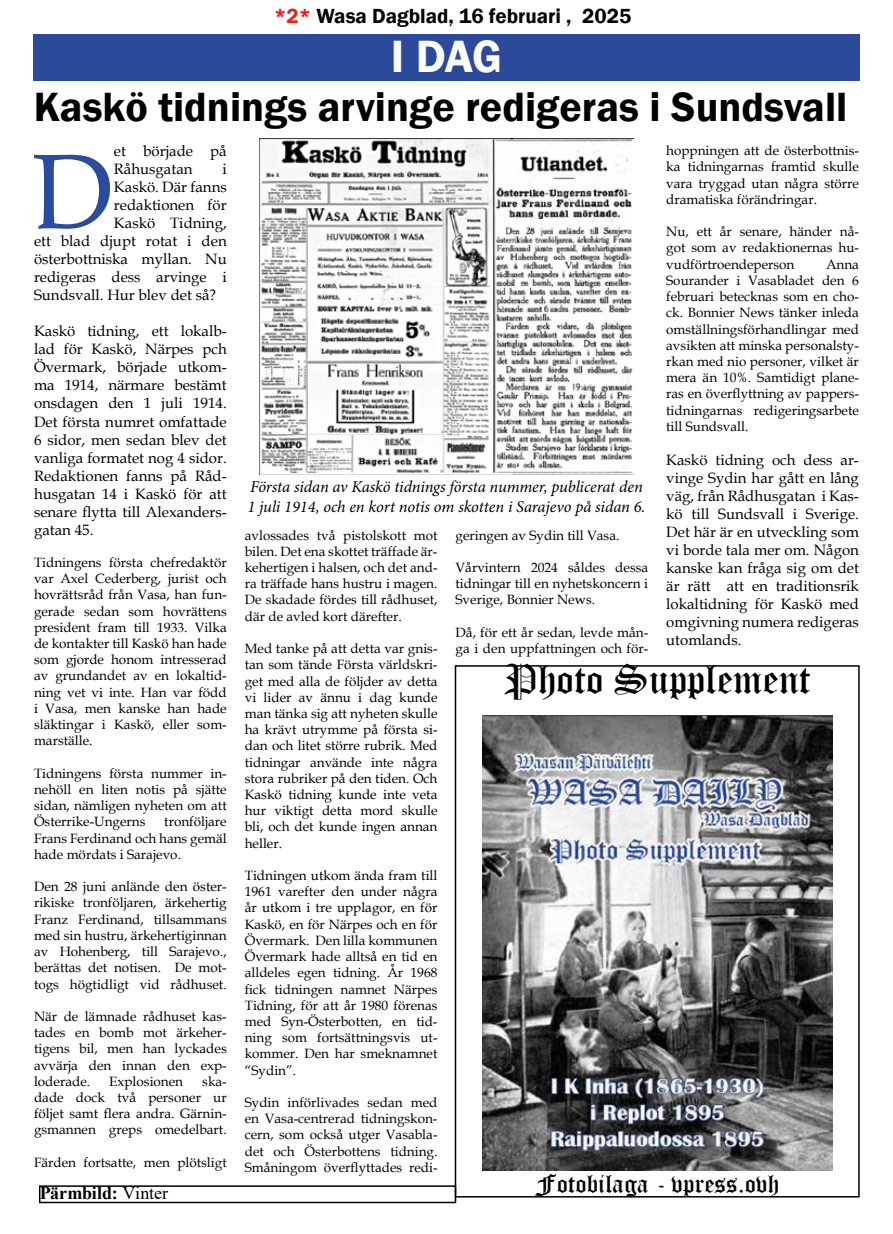
<style>
.page{position:relative;width:893px;height:1234px;background:#fff}
.page>*{position:absolute;margin:0;border:0;box-sizing:border-box;transform-origin:0 0}
.t1{font:106.35px "Book Antiqua";color:#2b4c9c}
.t2{font:600 46.5px "Franklin Gothic";color:#fbfdfc}
.t3{font:600 42px "Franklin Gothic";color:#000}
.t4{font:40.5px "Old English Text";color:#000}
.t5{font:25.5px "Old English Text";color:#000}
.t6{font:600 21px "Franklin Gothic";color:#000}
.t7{font:700 18px "Times New Roman";letter-spacing:-.005em;color:#000}
.t8{font:italic 16.5px/19.8px "Minion Pro";letter-spacing:-.01em;color:#000}
.t9{font:15px/18px "Book Antiqua";color:#000;text-align:justify}
.t10{font:13.5px/16.2px "Book Antiqua";color:#000;text-align:justify}
.s1{color:#e5231d}
.s2{font-weight:400}
</style>
<div class="page">
<div style="left:33px;top:34px;width:826px;height:47px;background:#2c4a9a"></div>
<div style="left:39px;top:1184px;width:417px;height:18px;border:2px solid #000"></div>
<div style="left:455px;top:665px;width:405px;height:532px;border:2px solid #000"></div>
<img style="left:482px;top:715px;width:351px;height:455px">
<img style="left:260px;top:138px;width:373px;height:336px">
<h3 class="t6" style="left:274px;top:3px;width:359px"><span class="s1">*2*</span> Wasa Dagblad, 16 februari , 2025</h3>
<h2 class="t2" style="left:391px;top:28px;width:113px">I DAG</h2>
<h3 class="t3" style="left:34px;top:81px;width:815px">Kaskö tidnings arvinge redigeras i Sundsvall</h3>
<h1 class="t1" style="left:32px;top:118px;width:84px">D</h1>
<p class="t9" style="left:114px;top:142px;width:114px">et började på<br>Råhusgatan</p>
<p class="t10" style="left:666px;top:142px;width:194px">hoppningen att de österbottnis&shy;ka tidningarnas framtid skulle vara tryggad utan några större dramatiska förändringar.</p>
<p class="t10" style="left:666px;top:223px;width:194px">Nu, ett år senare, händer nå&shy;got som av redaktionernas hu&shy;vudförtroendeperson</p>
<p class="t9" style="left:222px;top:160px;width:6px">i</p>
<p class="t9" style="left:114px;top:178px;width:114px">Kaskö. Där fanns</p>
<p class="t9" style="left:114px;top:196px;width:114px">redaktionen för</p>
<p class="t9" style="left:114px;top:214px;width:114px">Kaskö Tidning,</p>
<p class="t9" style="left:34px;top:232px;width:194px">ett blad djupt rotat i den</p>
<p class="t9" style="left:34px;top:250px;width:194px">österbottniska myllan. Nu</p>
<p class="t9" style="left:34px;top:268px;width:194px">redigeras dess arvinge i</p>
<p class="t9" style="left:34px;top:286px;width:184px">Sundsvall. Hur blev det så?</p>
<p class="t9" style="left:34px;top:322px;width:194px">Kaskö tidning, ett lokalb&shy;lad för Kaskö, Närpes pch Övermark, började utkom&shy;ma 1914, närmare bestämt onsdagen den 1 juli 1914.<br>Det första numret omfattade 6 sidor, men sedan blev det vanliga formatet nog 4 sidor.<br>Redaktionen fanns på Råd&shy;husgatan 14 i Kaskö för att senare flytta till Alexanders&shy;gatan 45.</p>
<p class="t10" style="left:34px;top:554px;width:194px">Tidningens första chefredaktör var Axel Cederberg, jurist och hovrättsråd från Vasa, han fun&shy;gerade sedan som hovrättens president fram till 1933. Vilka de kontakter till Kaskö han hade som gjorde honom intresserad av grundandet av en lokaltid&shy;ning vet vi inte. Han var född i Vasa, men kanske han hade släktingar i Kaskö, eller som&shy;marställe.</p>
<p class="t10" style="left:34px;top:764px;width:194px">Tidningens första nummer in&shy;nehöll en liten notis på sjätte sidan, nämligen nyheten om att Österrike-Ungerns</p>
<p class="t10" style="left:666px;top:256px;width:194px;text-indent:160px">Anna Sourander i Vasabladet den 6 februari betecknas som en cho&shy;ck. Bonnier News tänker inleda omställningsförhandlingar med avsikten att minska personalsty&shy;rkan med nio personer, vilket är mera än 10%. Samtidigt plane&shy;ras en överflyttning av pappers&shy;tidningarnas redigeringsarbete till Sundsvall.</p>
<p class="t9" style="left:666px;top:450px;width:194px">Kaskö tidning och dess ar&shy;vinge Sydin har gått en lång väg, från Rådhusgatan i Kas&shy;kö till Sundsvall i Sverige.<br>Det här är en utveckling som vi borde tala mer om. Någon kanske kan fråga sig om det är rätt att en traditionsrik lokaltidning för Kaskö med omgivning numera redigeras utomlands.</p>
<p class="t8" style="left:247px;top:477px;width:399px">Första sidan av Kaskö tidnings första nummer, publicerat den<br>1 juli 1914, och en kort notis om skotten i Sarajevo på sidan 6.</p>
<p class="t10" style="left:245px;top:526px;width:194px">avlossades två pistolskott mot bilen. Det ena skottet träffade är&shy;kehertigen i halsen, och det and&shy;ra träffade hans hustru i magen.<br>De skadade fördes till rådhuset, där de avled kort därefter.</p>
<p class="t10" style="left:245px;top:640px;width:194px">Med tanke på att detta var gnis&shy;tan som tände Första världskri&shy;get med alla de följder av detta vi lider av ännu i dag kunde man tänka sig att nyheten skulle ha krävt utrymme på första si&shy;dan och litet större rubrik. Med tidningar använde inte några stora rubriker på den tiden. Och Kaskö tidning kunde inte veta hur viktigt detta mord skulle bli, och det kunde ingen annan heller.</p>
<p class="t10" style="left:245px;top:866px;width:194px">Tidningen utkom ända fram till 1961 varefter den under några år utkom i tre upplagor, en för Kaskö, en för Närpes och en för Övermark. Den lilla kommunen Övermark hade alltså en tid en alldeles egen tidning. År 1968 fick tidningen namnet Närpes Tidning, för att år 1980 förenas med Syn-Österbotten, en tid&shy;ning som fortsättningsvis ut&shy;kommer. Den har smeknamnet “Sydin”.</p>
<p class="t10" style="left:245px;top:1093px;width:194px">Sydin införlivades sedan med en Vasa-centrerad tidningskon&shy;cern, som också utger Vasabla&shy;det och Österbottens tidning.<br>Småningom överflyttades redi-</p>
<p class="t10" style="left:455px;top:526px;width:165px">geringen av Sydin till Vasa.</p>
<p class="t10" style="left:455px;top:559px;width:194px">Vårvintern 2024 såldes dessa tidningar till en nyhetskoncern i Sverige, Bonnier News.</p>
<p class="t10" style="left:455px;top:623px;width:194px">Då, för ett år sedan, levde mån&shy;ga i den uppfattningen och för-</p>
<h3 class="t4" style="left:504px;top:653px;width:308px">Photo Supplement</h3>
<p class="t10" style="left:34px;top:813px;width:194px;text-indent:130px">tronföljare Frans Ferdinand och hans gemäl hade mördats i Sarajevo.</p>
<p class="t10" style="left:34px;top:878px;width:194px">Den 28 juni anlände den öster&shy;rikiske tronföljaren, ärkehertig Franz Ferdinand, tillsammans med sin hustru, ärkehertiginnan av Hohenberg, till Sarajevo., berättas det notisen. De mot&shy;togs högtidligt vid rådhuset.</p>
<p class="t10" style="left:34px;top:1007px;width:194px">När de lämnade rådhuset kas&shy;tades en bomb mot ärkeher&shy;tigens bil, men han lyckades avvärja den innan den exp&shy;loderade.</p>
<p class="t10" style="left:109px;top:1072px;width:75px">Explosionen</p>
<p class="t10" style="left:34px;top:1072px;width:194px;text-indent:168px">ska&shy;dade dock två personer ur följet samt flera andra. Gärnin&shy;gsmannen greps omedelbart.</p>
<p class="t10" style="left:34px;top:1153px;width:194px">Färden fortsatte, men plötsligt</p>
<h3 class="t5" style="left:535px;top:1167px;width:245px">Fotobilaga - vpress.ovh</h3>
<h3 class="t7" style="left:40px;top:1179px;width:130px">Pärmbild: <span class="s2">Vinter</span></h3>
</div>
